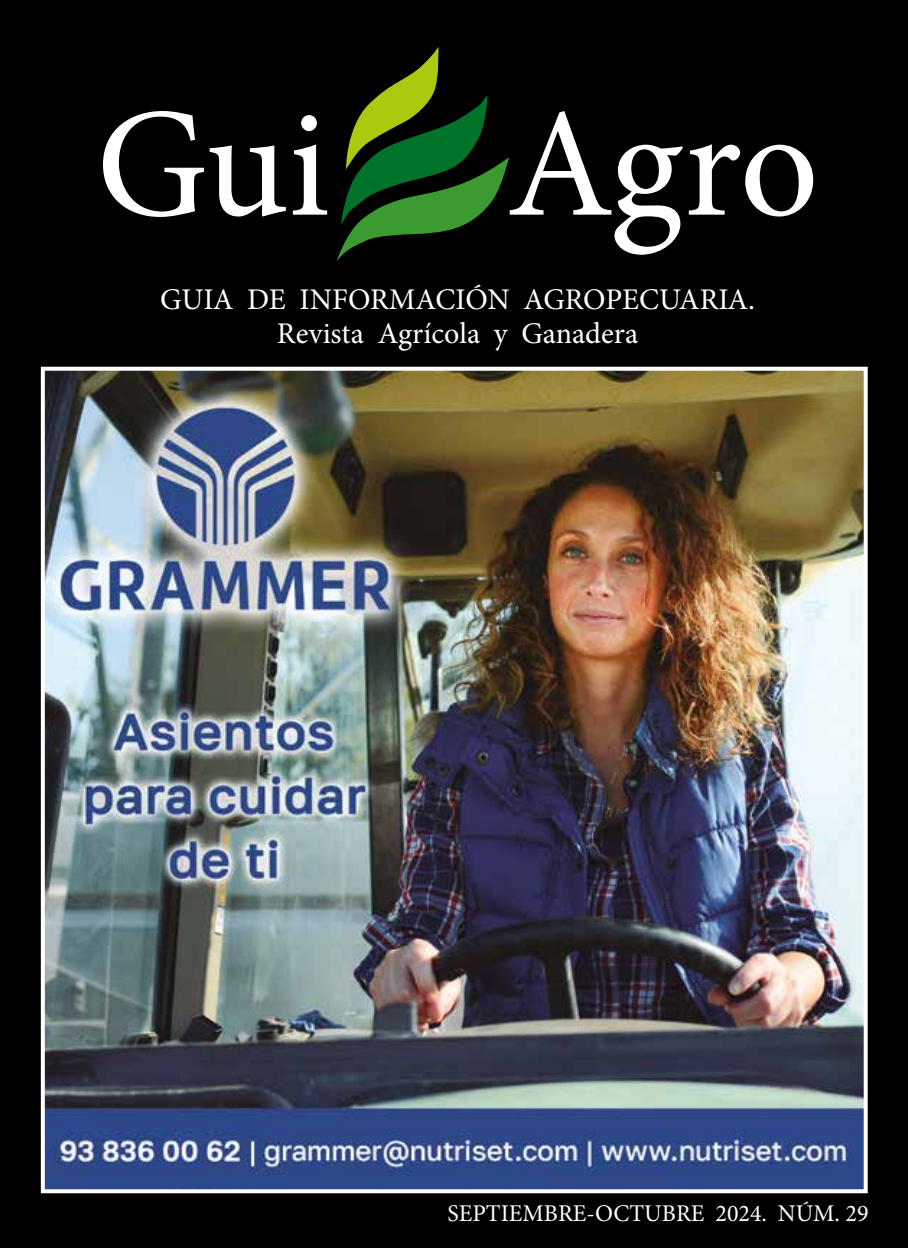
<style>
.page{position:relative;width:908px;height:1248px;background:#fff}
.page>*{position:absolute;margin:0;border:0;box-sizing:border-box;transform-origin:0 0}
.t1{font:155.8px "Minion Pro";letter-spacing:-.015em;color:#fff}
.t2{font:30px/34px "Minion Pro";color:#fff;text-align:center}
.t3{font:24px "Minion Pro";color:#fff}
</style>
<div class="page">
<div style="left:0;top:0;width:907px;height:1247px;background:#000"></div>
<svg style="left:336px;top:47px;width:173px;height:214px"></svg>
<img style="left:46px;top:372px;width:816px;height:816px">
<div style="left:41px;top:367px;width:826px;height:826px;border:4px solid #fff"></div>
<h1 class="t1" style="left:96px;top:60px;width:724px">Gui Agro</h1>
<p class="t2" style="left:160px;top:283px;width:596px">GUIA DE INFORMACIÓN AGROPECUARIA.<br>Revista Agrícola y Ganadera</p>
<p class="t3" style="left:447px;top:1197px;width:422px">SEPTIEMBRE-OCTUBRE 2024. NÚM. 29</p>
</div>
